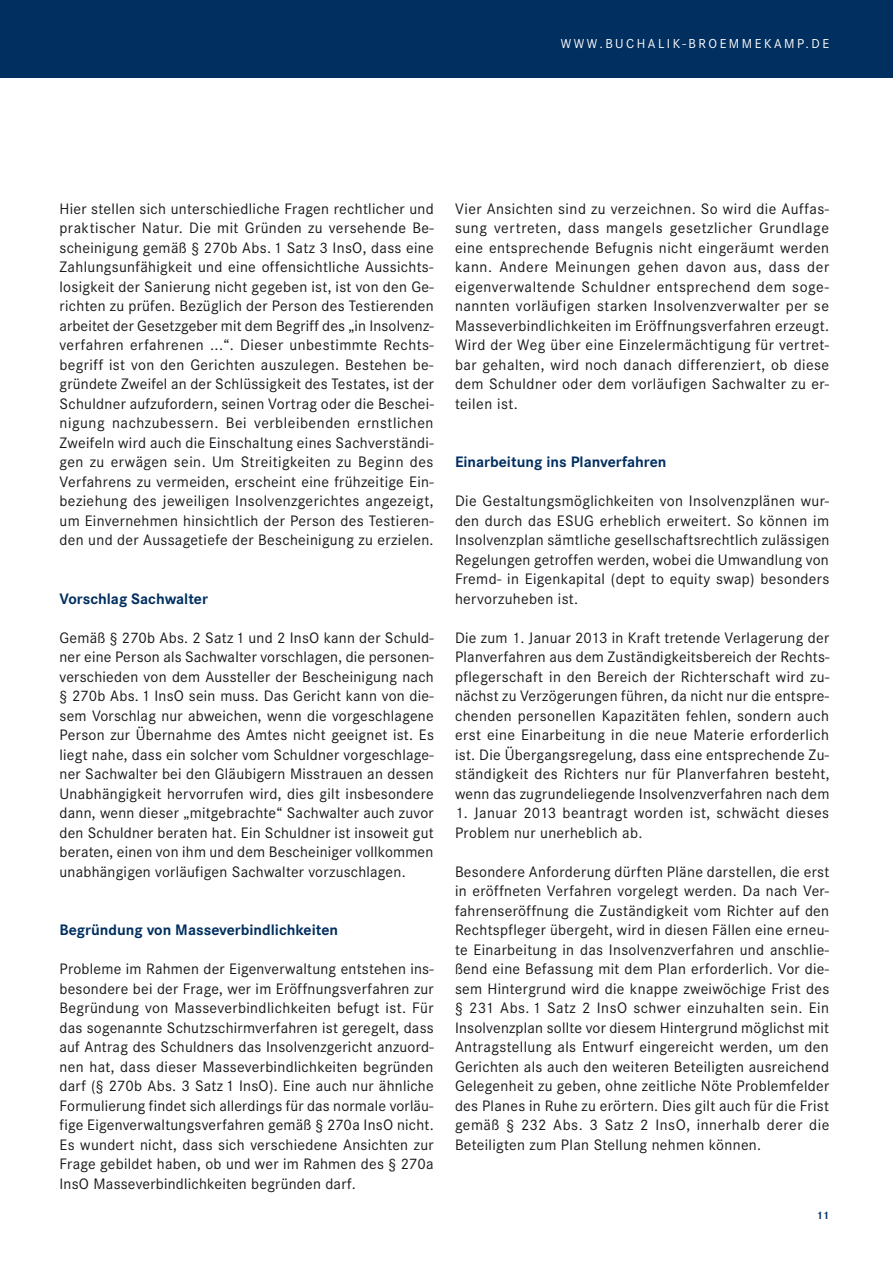
<style>
.page{position:relative;width:893px;height:1263px;background:#fff}
.page>*{position:absolute;margin:0;border:0;box-sizing:border-box;transform-origin:0 0}
.t1{font:15.75px/19.5px "Corporate S";letter-spacing:.02em;color:#19171b;text-align:justify}
.t2{font:700 15.75px "Corporate S";color:#002f60}
.t3{font:13.5px "Corporate S";letter-spacing:.185em;color:#fff}
.t4{font:700 11.25px "Corporate S";color:#002f60}
</style>
<div class="page">
<div style="left:0;top:0;width:893px;height:78px;background:#002f60"></div>
<p class="t3" style="left:561px;top:36px;width:270px">WWW.BUcHALIK-BROEMMEKAMP.DE</p>
<p class="t1" style="left:60px;top:199px;width:376px">Hier stellen sich unterschiedliche Fragen rechtlicher und praktischer Natur. Die mit Gründen zu versehende Be&shy;scheinigung gemäß § 270b Abs. 1 Satz 3 InsO, dass eine Zahlungsunfähigkeit und eine offensichtliche Aussichts&shy;losigkeit der Sanierung nicht gegeben ist, ist von den Ge&shy;richten zu prüfen. Bezüglich der Person des Testierenden arbeitet der Gesetzgeber mit dem Begriff des „in Insolvenz&shy;verfahren erfahrenen ...“. Dieser unbestimmte Rechts&shy;begriff ist von den Gerichten auszulegen. Bestehen be&shy;gründete Zweifel an der Schlüssigkeit des Testates, ist der Schuldner aufzufordern, seinen Vortrag oder die Beschei&shy;nigung nachzubessern. Bei verbleibenden ernstlichen Zweifeln wird auch die Einschaltung eines Sachverständi&shy;gen zu erwägen sein. Um Streitigkeiten zu Beginn des Verfahrens zu vermeiden, erscheint eine frühzeitige Ein&shy;beziehung des jeweiligen Insolvenzgerichtes angezeigt, um Einvernehmen hinsichtlich der Person des Testieren&shy;den und der Aussagetiefe der Bescheinigung zu erzielen.</p>
<p class="t2" style="left:60px;top:590px;width:150px">Vorschlag Sachwalter</p>
<p class="t1" style="left:60px;top:628px;width:376px">Gemäß § 270b Abs. 2 Satz 1 und 2 InsO kann der Schuld&shy;ner eine Person als Sachwalter vorschlagen, die personen&shy;verschieden von dem Aussteller der Bescheinigung nach § 270b Abs. 1 InsO sein muss. Das Gericht kann von die&shy;sem Vorschlag nur abweichen, wenn die vorgeschlagene Person zur Übernahme des Amtes nicht geeignet ist. Es liegt nahe, dass ein solcher vom Schuldner vorgeschlage&shy;ner Sachwalter bei den Gläubigern Misstrauen an dessen Unabhängigkeit hervorrufen wird, dies gilt insbesondere dann, wenn dieser „mitgebrachte“ Sachwalter auch zuvor den Schuldner beraten hat. Ein Schuldner ist insoweit gut beraten, einen von ihm und dem Bescheiniger vollkommen unabhängigen vorläufigen Sachwalter vorzuschlagen.</p>
<p class="t2" style="left:60px;top:921px;width:280px">Begründung von Masseverbindlichkeiten</p>
<p class="t1" style="left:60px;top:959px;width:376px">Probleme im Rahmen der Eigenverwaltung entstehen ins&shy;besondere bei der Frage, wer im Eröffnungsverfahren zur Begründung von Masseverbindlichkeiten befugt ist. Für das sogenannte Schutzschirmverfahren ist geregelt, dass auf Antrag des Schuldners das Insolvenzgericht anzuord&shy;nen hat, dass dieser Masseverbindlichkeiten begründen darf (§ 270b Abs. 3 Satz 1 InsO). Eine auch nur ähnliche Formulierung findet sich allerdings für das normale vorläu&shy;fige Eigenverwaltungsverfahren gemäß § 270a InsO nicht.<br>Es wundert nicht, dass sich verschiedene Ansichten zur Frage gebildet haben, ob und wer im Rahmen des § 270a InsO Masseverbindlichkeiten begründen darf.</p>
<p class="t1" style="left:455px;top:199px;width:376px">Vier Ansichten sind zu verzeichnen. So wird die Auffas&shy;sung vertreten, dass mangels gesetzlicher Grundlage eine entsprechende Befugnis nicht eingeräumt werden kann. Andere Meinungen gehen davon aus, dass der eigenverwaltende Schuldner entsprechend dem soge&shy;nannten vorläufigen starken Insolvenzverwalter per se Masseverbindlichkeiten im Eröffnungsverfahren erzeugt.<br>Wird der Weg über eine Einzelermächtigung für vertret&shy;bar gehalten, wird noch danach differenziert, ob diese dem Schuldner oder dem vorläufigen Sachwalter zu er&shy;teilen ist.</p>
<p class="t2" style="left:455px;top:453px;width:213px">Einarbeitung ins Planverfahren</p>
<p class="t1" style="left:455px;top:491px;width:376px">Die Gestaltungsmöglichkeiten von Insolvenzplänen wur&shy;den durch das ESUG erheblich erweitert. So können im Insolvenzplan sämtliche gesellschaftsrechtlich zulässigen Regelungen getroffen werden, wobei die Umwandlung von Fremd- in Eigenkapital (dept to equity swap) besonders hervorzuheben ist.</p>
<p class="t1" style="left:455px;top:628px;width:376px">Die zum 1. Januar 2013 in Kraft tretende Verlagerung der Planverfahren aus dem Zuständigkeitsbereich der Rechts&shy;pflegerschaft in den Bereich der Richterschaft wird zu&shy;nächst zu Verzögerungen führen, da nicht nur die entspre&shy;chenden personellen Kapazitäten fehlen, sondern auch erst eine Einarbeitung in die neue Materie erforderlich ist. Die Übergangsregelung, dass eine entsprechende Zu&shy;ständigkeit des Richters nur für Planverfahren besteht, wenn das zugrundeliegende Insolvenzverfahren nach dem</p>
<p class="t1" style="left:455px;top:803px;width:376px">1. Januar 2013 beantragt worden ist, schwächt dieses<br>Problem nur unerheblich ab.</p>
<p class="t1" style="left:455px;top:862px;width:376px">Besondere Anforderung dürften Pläne darstellen, die erst in eröffneten Verfahren vorgelegt werden. Da nach Ver&shy;fahrenseröffnung die Zuständigkeit vom Richter auf den Rechtspfleger übergeht, wird in diesen Fällen eine erneu&shy;te Einarbeitung in das Insolvenzverfahren und anschlie&shy;ßend eine Befassung mit dem Plan erforderlich. Vor die&shy;sem Hintergrund wird die knappe zweiwöchige Frist des § 231 Abs. 1 Satz 2 InsO schwer einzuhalten sein. Ein Insolvenzplan sollte vor diesem Hintergrund möglichst mit Antragstellung als Entwurf eingereicht werden, um den Gerichten als auch den weiteren Beteiligten ausreichend Gelegenheit zu geben, ohne zeitliche Nöte Problemfelder des Planes in Ruhe zu erörtern. Dies gilt auch für die Frist gemäß § 232 Abs. 3 Satz 2 InsO, innerhalb derer die Beteiligten zum Plan Stellung nehmen können.</p>
<p class="t4" style="left:816px;top:1209px;width:14px">11</p>
</div>
